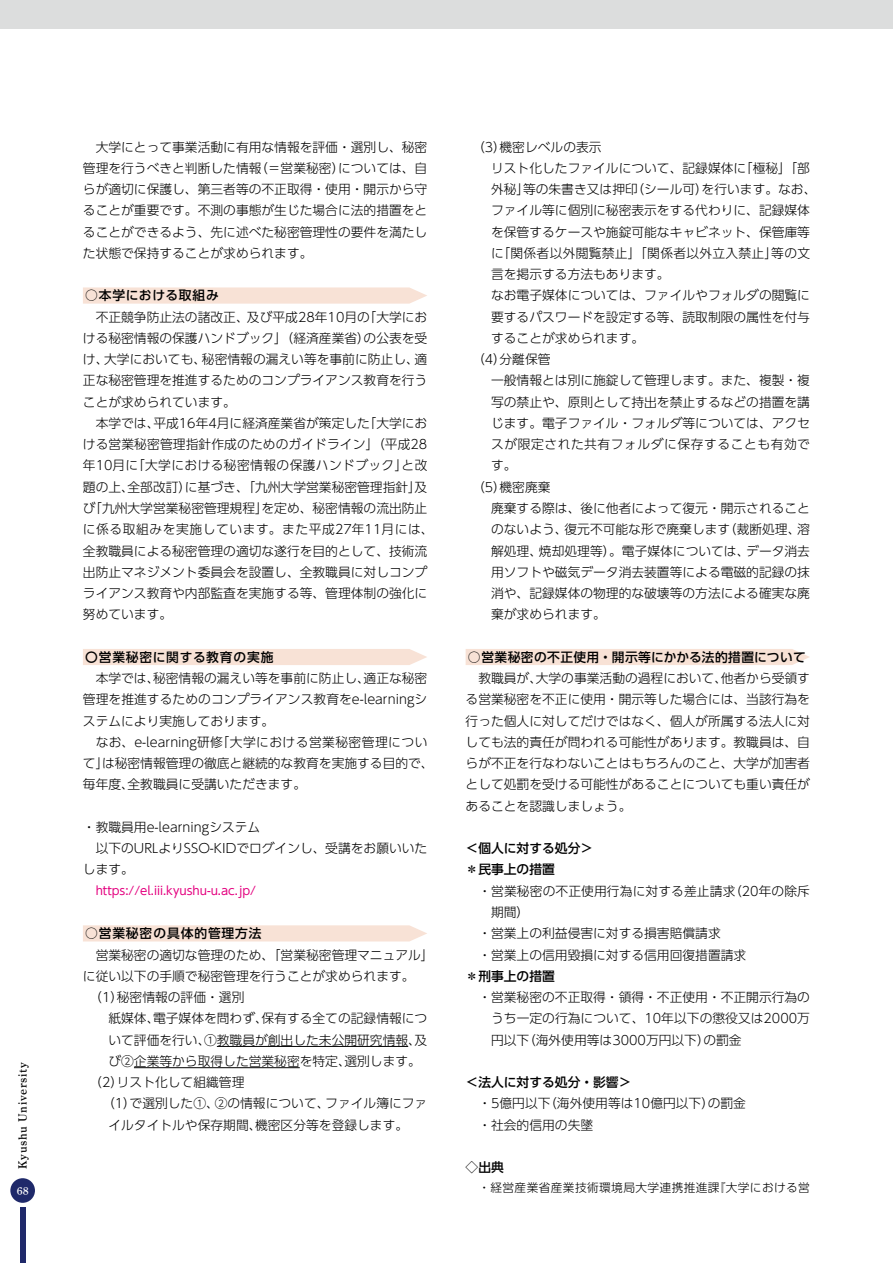
<style>
.page{position:relative;width:893px;height:1263px;background:#fff}
.page>*{position:absolute;margin:0;border:0;box-sizing:border-box;transform-origin:0 0}
.本文1_段落頭1字下げ{font:300 12.75px/21.3px "UD Shin Go Pr 6 N";color:#000;text-align:justify}
.本文1_二字下げ_頭揃え{font:300 12.75px/21.3px "UD Shin Go Pr 6 N";color:#000;text-align:justify}
.本文1_一字下げ_箇条書き{font:300 12.75px/21.3px "UD Shin Go Pr 6 N";color:#000}
.小見出し_前1行アキ_赤{font:500 12.75px "UD Shin Go Pr 6 N";letter-spacing:.04em;color:#000}
.小見出し_前1行アキ_赤-2{font:500 12.75px "UD Shin Go Pr 6 N";letter-spacing:.07em;color:#000}
.本文2_字下げなし_前1行アキ{font:500 12.75px "UD Shin Go Pr 6 N";color:#000}
.本文2_字下げなし_前1行アキ-2{font:300 12.75px "UD Shin Go Pr 6 N";color:#000}
.本文2_字下げなし{font:500 12.75px "UD Shin Go Pr 6 N";color:#000}
.本文1_段落頭1字下げ-2{font:11.7px "UD Shin Go Pr 6 N";color:#e4007f}
.本文1_一字下げ_箇条書き-2{font:300 11.7px "UD Shin Go Pr 6 N";letter-spacing:.035em;color:#000}
.t1{font:11.7px "Shuei Min Pr 6 B";letter-spacing:.06em;color:#000}
.t2{font:10.65px "Shuei Min Pr 6 B";color:#fff}
</style>
<div class="page">
<div style="left:0;top:0;width:893px;height:29px;background:#dcdddd"></div>
<div style="left:10px;top:1178px;width:25px;height:25px;background:#1f296a;border-radius:50%"></div>
<div style="left:20px;top:1208px;width:6px;height:55px;background:#1f296a"></div>
<svg style="left:83px;top:287px;width:344px;height:17px;background:#f8e4d8"></svg>
<div style="left:83px;top:649px;width:344px;height:16px;background:#f8e2d6"></div>
<svg style="left:83px;top:925px;width:344px;height:16px;background:#f8e3d7"></svg>
<hr style="left:217px;top:1046px;width:191px;height:1px;background:#000">
<hr style="left:134px;top:1067px;width:166px;height:1px;background:#000">
<div style="left:466px;top:649px;width:344px;height:16px;background:#f8e2d6"></div>
<p class="t1" style="left:16px;top:1169px;width:108px;rotate:-90deg">Kyushu University</p>
<p class="t2" style="left:17px;top:1185px;width:13px">68</p>
<p class="本文1_段落頭1字下げ" style="left:83px;top:136px;width:346px;text-indent:13px">大学にとって事業活動に有用な情報を評価・選別し、秘密管理を行うべきと判断した情報（＝営業秘密）については、自らが適切に保護し、第三者等の不正取得・使用・開示から守ることが重要です。不測の事態が生じた場合に法的措置をとることができるよう、先に述べた秘密管理性の要件を満たした状態で保持することが求められます。</p>
<p class="小見出し_前1行アキ_赤" style="left:85px;top:285px;width:135px">○本学における取組み</p>
<p class="本文1_段落頭1字下げ" style="left:83px;top:306px;width:346px;text-indent:13px">不正競争防止法の諸改正、及び平成28年10月の「大学における秘密情報の保護ハンドブック」（経済産業省）の公表を受け、大学においても、秘密情報の漏えい等を事前に防止し、適正な秘密管理を推進するためのコンプライアンス教育を行うことが求められています。</p>
<p class="本文1_段落頭1字下げ" style="left:83px;top:412px;width:352px;text-align:left;text-indent:13px">本学では、平成16年4月に経済産業省が策定した「大学における営業秘密管理指針作成のためのガイドライン」（平成28年10月に「大学における秘密情報の保護ハンドブック」と改題の上、全部改訂）に基づき、「九州大学営業秘密管理指針」及び「九州大学営業秘密管理規程」を定め、秘密情報の流出防止に係る取組みを実施しています。また平成27年11月には、全教職員による秘密管理の適切な遂行を目的として、技術流出防止マネジメント委員会を設置し、全教職員に対しコンプライアンス教育や内部監査を実施する等、管理体制の強化に努めています。</p>
<p class="小見出し_前1行アキ_赤-2" style="left:85px;top:647px;width:190px">〇営業秘密に関する教育の実施</p>
<p class="本文1_段落頭1字下げ" style="left:83px;top:667px;width:346px;text-indent:13px">本学では、秘密情報の漏えい等を事前に防止し、適正な秘密管理を推進するためのコンプライアンス教育をe-learningシステムにより実施しております。</p>
<p class="本文1_段落頭1字下げ" style="left:83px;top:731px;width:352px;text-align:left;text-indent:13px">なお、e-learning研修「大学における営業秘密管理について」は秘密情報管理の徹底と継続的な教育を実施する目的で、毎年度、全教職員に受講いただきます。</p>
<p class="本文2_字下げなし_前1行アキ-2" style="left:83px;top:817px;width:179px">・教職員用e-learningシステム</p>
<p class="本文1_段落頭1字下げ" style="left:83px;top:837px;width:346px;text-indent:13px">以下のURLよりSSO-KIDでログインし、受講をお願いいたします。</p>
<p class="本文1_段落頭1字下げ-2" style="left:96px;top:881px;width:162px">https://el.iii.kyushu-u.ac.jp/</p>
<p class="小見出し_前1行アキ_赤-2" style="left:85px;top:923px;width:178px">○営業秘密の具体的管理方法</p>
<p class="本文1_段落頭1字下げ" style="left:83px;top:943px;width:352px;text-indent:13px">営業秘密の適切な管理のため、「営業秘密管理マニュアル」に従い以下の手順で秘密管理を行うことが求められます。</p>
<p class="本文1_段落頭1字下げ" style="left:89px;top:986px;width:157px">（1）秘密情報の評価・選別</p>
<p class="本文1_二字下げ_頭揃え" style="left:108px;top:1007px;width:320px">紙媒体、電子媒体を問わず、保有する全ての記録情報について評価を行い、①教職員が創出した未公開研究情報、及び②企業等から取得した営業秘密を特定、選別します。</p>
<p class="本文1_段落頭1字下げ" style="left:89px;top:1071px;width:157px">（2）リスト化して組織管理</p>
<p class="本文1_二字下げ_頭揃え" style="left:108px;top:1092px;width:320px;text-indent:-6px">（1）で選別した①、②の情報について、ファイル簿にファイルタイトルや保存期間、機密区分等を登録します。</p>
<p class="本文1_段落頭1字下げ" style="left:472px;top:136px;width:131px">（3）機密レベルの表示</p>
<p class="本文1_二字下げ_頭揃え" style="left:491px;top:157px;width:327px;text-align:left">リスト化したファイルについて、記録媒体に「極秘」「部外秘」等の朱書き又は押印（シール可）を行います。なお、ファイル等に個別に秘密表示をする代わりに、記録媒体を保管するケースや施錠可能なキャビネット、保管庫等に「関係者以外閲覧禁止」「関係者以外立入禁止」等の文言を掲示する方法もあります。</p>
<p class="本文1_二字下げ_頭揃え" style="left:491px;top:284px;width:320px">なお電子媒体については、ファイルやフォルダの閲覧に要するパスワードを設定する等、読取制限の属性を付与することが求められます。</p>
<p class="本文1_段落頭1字下げ" style="left:472px;top:348px;width:80px">（4）分離保管</p>
<p class="本文1_二字下げ_頭揃え" style="left:491px;top:369px;width:320px">一般情報とは別に施錠して管理します。また、複製・複写の禁止や、原則として持出を禁止するなどの措置を講じます。電子ファイル・フォルダ等については、アクセスが限定された共有フォルダに保存することも有効です。</p>
<p class="本文1_段落頭1字下げ" style="left:472px;top:476px;width:80px">（5）機密廃棄</p>
<p class="本文1_二字下げ_頭揃え" style="left:491px;top:497px;width:320px">廃棄する際は、後に他者によって復元・開示されることのないよう、復元不可能な形で廃棄します（裁断処理、溶解処理、焼却処理等）。電子媒体については、データ消去用ソフトや磁気データ消去装置等による電磁的記録の抹消や、記録媒体の物理的な破壊等の方法による確実な廃棄が求められます。</p>
<p class="小見出し_前1行アキ_赤" style="left:468px;top:647px;width:339px">○営業秘密の不正使用・開示等にかかる法的措置について</p>
<p class="本文1_段落頭1字下げ" style="left:466px;top:667px;width:346px;text-indent:13px">教職員が、大学の事業活動の過程において、他者から受領する営業秘密を不正に使用・開示等した場合には、当該行為を行った個人に対してだけではなく、個人が所属する法人に対しても法的責任が問われる可能性があります。教職員は、自らが不正を行なわないことはもちろんのこと、大学が加害者として処罰を受ける可能性があることについても重い責任があることを認識しましょう。</p>
<p class="本文2_字下げなし_前1行アキ" style="left:466px;top:838px;width:129px">＜個人に対する処分＞</p>
<p class="本文2_字下げなし" style="left:466px;top:859px;width:91px">＊民事上の措置</p>
<p class="本文1_一字下げ_箇条書き" style="left:491px;top:880px;width:320px;text-indent:-13px">・営業秘密の不正使用行為に対する差止請求（20年の除斥期間）</p>
<p class="本文1_一字下げ_箇条書き" style="left:478px;top:922px;width:244px">・営業上の利益侵害に対する損害賠償請求</p>
<p class="本文1_一字下げ_箇条書き" style="left:478px;top:943px;width:269px">・営業上の信用毀損に対する信用回復措置請求</p>
<p class="本文2_字下げなし" style="left:466px;top:965px;width:91px">＊刑事上の措置</p>
<p class="本文1_一字下げ_箇条書き" style="left:491px;top:986px;width:320px;text-align:justify;text-indent:-13px">・営業秘密の不正取得・領得・不正使用・不正開示行為のうち一定の行為について、10年以下の懲役又は2000万円以下（海外使用等は3000万円以下）の罰金</p>
<p class="本文2_字下げなし_前1行アキ" style="left:466px;top:1072px;width:167px">＜法人に対する処分・影響＞</p>
<p class="本文1_一字下げ_箇条書き" style="left:478px;top:1092px;width:269px">・5億円以下（海外使用等は10億円以下）の罰金</p>
<p class="本文1_一字下げ_箇条書き" style="left:478px;top:1114px;width:116px">・社会的信用の失墜</p>
<p class="本文2_字下げなし_前1行アキ" style="left:466px;top:1157px;width:40px">◇出典</p>
<p class="本文1_一字下げ_箇条書き-2" style="left:478px;top:1178px;width:333px">・経営産業省産業技術環境局大学連携推進課『大学における営</p>
</div>
